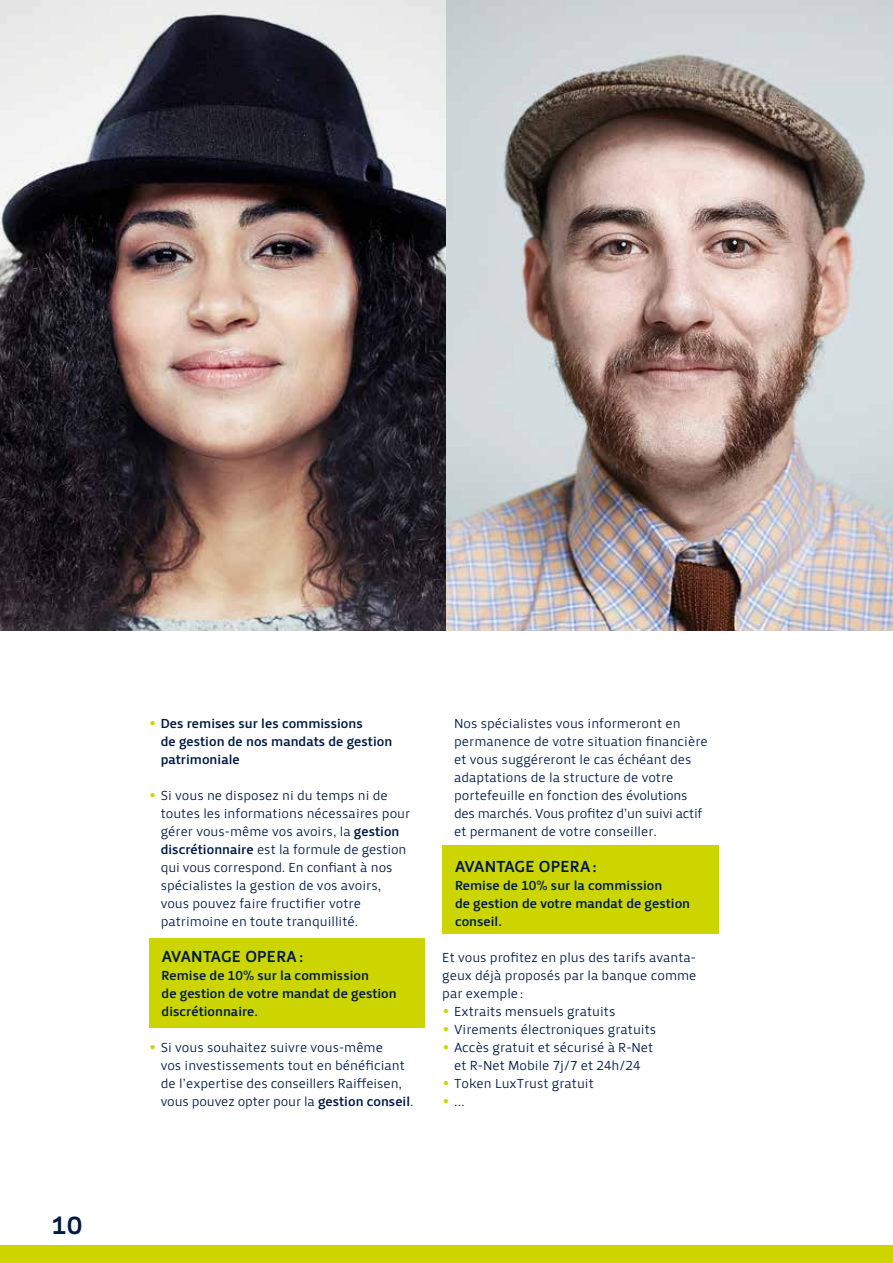
<style>
.page{position:relative;width:893px;height:1263px;background:#fff}
.page>*{position:absolute;margin:0;border:0;box-sizing:border-box;transform-origin:0 0}
.t1{font:700 22.5px "Galaxie Polaris";color:#001a45}
.t2{font:16.5px "Priva Three Pro";letter-spacing:.015em;color:#001a45}
.t3{font:13.5px/18px "Priva One Pro";color:#001a45}
.t4{font:13.5px/18px "Priva Three Pro";color:#001a45}
.s1{font-family:"Priva One Pro";font-size:19.5px;color:#ccd500}
.s2{font-size:19.5px;color:#ccd500}
.s3{font-family:"Priva Three Pro"}
</style>
<div class="page">
<div style="left:0;top:1246px;width:893px;height:17px;background:#ccd500"></div>
<img style="left:0;top:0;width:893px;height:631px">
<div style="left:150px;top:938px;width:275px;height:90px;background:#ccd500"></div>
<div style="left:442px;top:846px;width:277px;height:88px;background:#ccd500"></div>
<h1 class="t1" style="left:51px;top:1208px;width:33px">10</h1>
<p class="t4" style="left:161px;top:714px;width:233px;text-indent:-12px"><span class="s1">•</span> Des remises sur les commissions<br>de gestion de nos mandats de gestion patrimoniale</p>
<p class="t3" style="left:161px;top:786px;width:251px;text-indent:-12px"><span class="s2">•</span> Si vous ne disposez ni du temps ni de toutes les informations nécessaires pour gérer vous-même vos avoirs, la <span class="s3">gestion discrétionnaire</span> est la formule de gestion qui vous correspond. En confiant à nos spécialistes la gestion de vos avoirs, vous pouvez faire fructifier votre patrimoine en toute tranquillité.</p>
<p class="t2" style="left:162px;top:946px;width:143px">AVANTAGE OPERA:</p>
<p class="t4" style="left:162px;top:966px;width:237px">Remise de 10% sur la commission<br>de gestion de votre mandat de gestion discrétionnaire.</p>
<p class="t3" style="left:161px;top:1038px;width:254px;text-indent:-12px"><span class="s2">•</span> Si vous souhaitez suivre vous-même<br>vos investissements tout en bénéficiant de l’expertise des conseillers Raiffeisen, vous pouvez opter pour la <span class="s3">gestion conseil</span>.</p>
<p class="t3" style="left:454px;top:714px;width:255px">Nos spécialistes vous informeront en permanence de votre situation financière et vous suggéreront le cas échéant des adaptations de la structure de votre portefeuille en fonction des évolutions des marchés. Vous profitez d’un suivi actif et permanent de votre conseiller.</p>
<p class="t2" style="left:455px;top:856px;width:143px">AVANTAGE OPERA:</p>
<p class="t4" style="left:455px;top:876px;width:237px">Remise de 10% sur la commission<br>de gestion de votre mandat de gestion conseil.</p>
<p class="t3" style="left:442px;top:948px;width:256px;text-align:justify">Et vous profitez en plus des tarifs avanta&shy;geux déjà proposés par la banque comme par exemple:</p>
<p class="t3" style="left:442px;top:1002px;width:175px"><span class="s2">•</span> Extraits mensuels gratuits</p>
<p class="t3" style="left:442px;top:1020px;width:216px"><span class="s2">•</span> Virements électroniques gratuits</p>
<p class="t3" style="left:442px;top:1038px;width:213px;text-align:center"><span class="s2">•</span> Accès gratuit et sécurisé à R-Net et R-Net Mobile 7j/7 et 24h/24</p>
<p class="t3" style="left:442px;top:1074px;width:153px"><span class="s2">•</span> Token LuxTrust gratuit</p>
<p class="t3" style="left:442px;top:1092px;width:24px"><span class="s2">•</span> ...</p>
</div>
